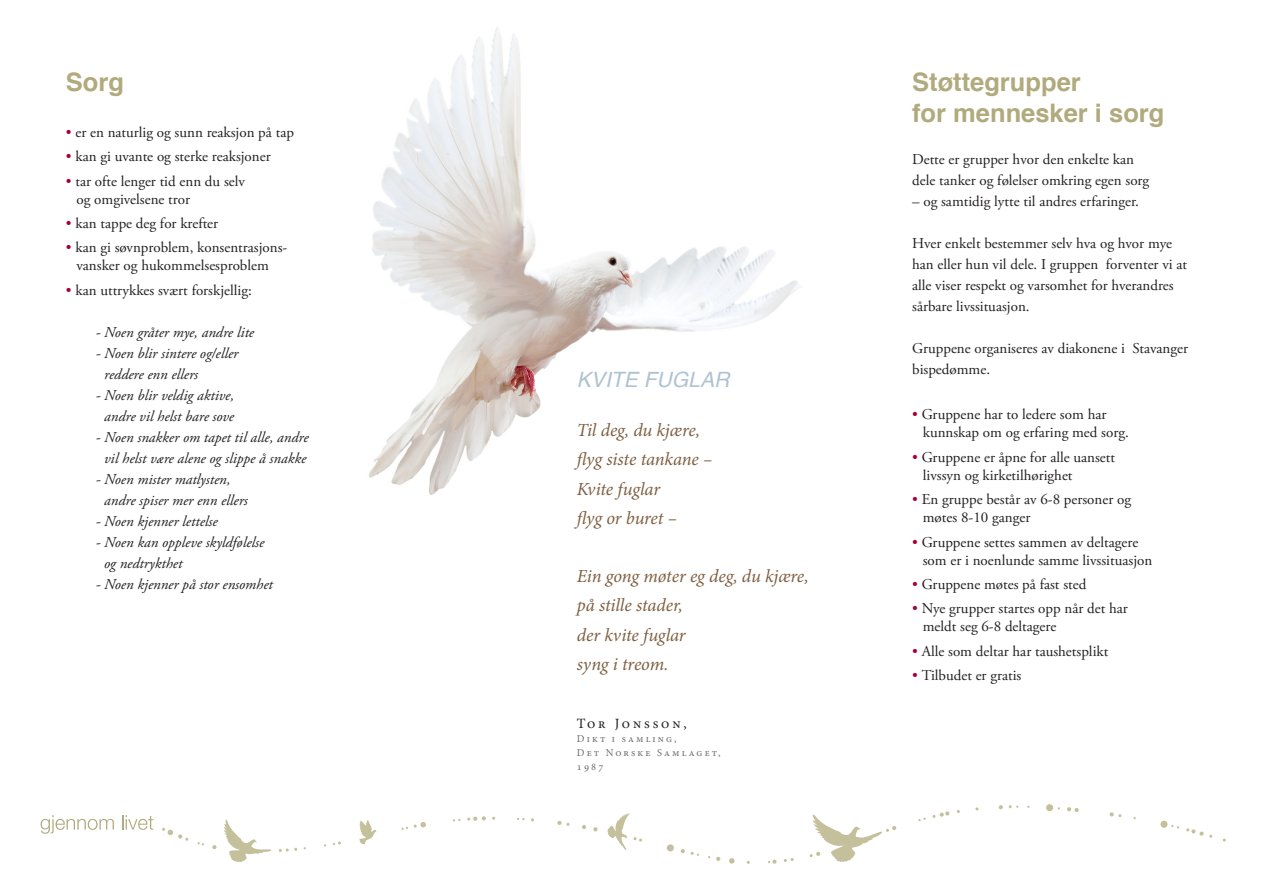
<style>
.page{position:relative;width:1263px;height:893px;background:#fff}
.page>*{position:absolute;margin:0;border:0;box-sizing:border-box;transform-origin:0 0}
.t1{font:700 25.5px "Helvetica";color:#b1aa7d}
.Tittel{font:italic 21.15px "Helvetica";color:#afc3d2}
.t2{font:italic 18.45px "Minion Pro";letter-spacing:-.01em;color:#7f5f41}
.Brød{font:15px/18px "Adobe Garamond Pro";color:#231f20}
.Brød-2{font:italic 15px/21px "Adobe Garamond Pro";color:#231f20}
.t3{font:14.1px "Minion Pro";letter-spacing:.195em;color:#231f20}
.t4{font:10.5px "Minion Pro";letter-spacing:.2em;color:#6c6d70}
.s1{color:#a50134}
</style>
<div class="page">
<img style="left:369px;top:27px;width:431px;height:468px">
<svg style="left:212px;top:845px;width:4px;height:4px"></svg>
<svg style="left:162px;top:828px;width:26px;height:13px"></svg>
<svg style="left:414px;top:822px;width:12px;height:6px"></svg>
<svg style="left:467px;top:816px;width:19px;height:5px"></svg>
<svg style="left:224px;top:819px;width:73px;height:44px"></svg>
<svg style="left:932px;top:811px;width:17px;height:7px"></svg>
<svg style="left:918px;top:817px;width:8px;height:4px"></svg>
<svg style="left:582px;top:825px;width:4px;height:4px"></svg>
<svg style="left:593px;top:827px;width:4px;height:4px"></svg>
<svg style="left:557px;top:821px;width:12px;height:5px"></svg>
<svg style="left:333px;top:841px;width:8px;height:4px"></svg>
<svg style="left:607px;top:813px;width:35px;height:37px"></svg>
<div style="left:667px;top:844px;width:7px;height:7px;background:#c5c09c;border-radius:50%"></div>
<svg style="left:681px;top:849px;width:4px;height:4px"></svg>
<svg style="left:716px;top:857px;width:4px;height:4px"></svg>
<svg style="left:691px;top:852px;width:8px;height:4px"></svg>
<svg style="left:729px;top:858px;width:6px;height:6px"></svg>
<svg style="left:809px;top:814px;width:87px;height:48px"></svg>
<svg style="left:784px;top:858px;width:10px;height:4px"></svg>
<svg style="left:768px;top:859px;width:9px;height:5px"></svg>
<svg style="left:359px;top:820px;width:18px;height:24px"></svg>
<svg style="left:975px;top:807px;width:4px;height:4px"></svg>
<svg style="left:1186px;top:828px;width:26px;height:10px"></svg>
<svg style="left:1160px;top:820px;width:19px;height:9px"></svg>
<svg style="left:1109px;top:812px;width:12px;height:5px"></svg>
<svg style="left:1067px;top:807px;width:12px;height:5px"></svg>
<svg style="left:998px;top:805px;width:20px;height:5px"></svg>
<svg style="left:1046px;top:804px;width:14px;height:8px"></svg>
<svg style="left:41px;top:815px;width:73px;height:19px"></svg>
<svg style="left:122px;top:815px;width:31px;height:15px"></svg>
<p class="t1" style="left:66px;top:62px;width:60px">Sorg</p>
<p class="Brød" style="left:66px;top:124px;width:230px"><span class="s1">•</span> er en naturlig og sunn reaksjon på tap</p>
<p class="Brød" style="left:66px;top:148px;width:206px"><span class="s1">•</span> kan gi uvante og sterke reaksjoner</p>
<p class="Brød" style="left:77px;top:172px;width:170px;text-indent:-11px"><span class="s1">•</span> tar ofte lenger tid enn du selv og omgivelsene tror</p>
<p class="Brød" style="left:66px;top:215px;width:154px"><span class="s1">•</span> kan tappe deg for krefter</p>
<p class="Brød" style="left:66px;top:239px;width:222px;text-align:center"><span class="s1">•</span> kan gi søvnproblem, konsentrasjons&shy;vansker og hukommelsesproblem</p>
<p class="Brød" style="left:66px;top:281px;width:187px"><span class="s1">•</span> kan uttrykkes svært forskjellig:</p>
<p class="Brød-2" style="left:96px;top:322px;width:160px">- Noen gråter mye, andre lite</p>
<p class="Brød-2" style="left:104px;top:343px;width:136px;text-indent:-9px">- Noen blir sintere og/eller reddere enn ellers</p>
<p class="Brød-2" style="left:96px;top:385px;width:140px;text-align:center">- Noen blir veldig aktive, andre vil helst bare sove</p>
<p class="Brød-2" style="left:96px;top:427px;width:214px;text-align:center">- Noen snakker om tapet til alle, andre vil helst være alene og slippe å snakke</p>
<p class="Brød-2" style="left:104px;top:469px;width:145px;text-indent:-9px">- Noen mister matlysten, andre spiser mer enn ellers</p>
<p class="Brød-2" style="left:96px;top:511px;width:124px">- Noen kjenner lettelse</p>
<p class="Brød-2" style="left:104px;top:532px;width:162px;text-indent:-9px">- Noen kan oppleve skyldfølelse og nedtrykthet</p>
<p class="Brød-2" style="left:96px;top:574px;width:179px">- Noen kjenner på stor ensomhet</p>
<p class="Tittel" style="left:577px;top:363px;width:154px">KVITE FUGLAR</p>
<p class="t2" style="left:577px;top:418px;width:125px">Til deg, du kjære,</p>
<p class="t2" style="left:577px;top:447px;width:137px">flyg siste tankane –</p>
<p class="t2" style="left:577px;top:476px;width:85px">Kvite fuglar</p>
<p class="t2" style="left:577px;top:505px;width:102px">flyg or buret –</p>
<p class="t2" style="left:577px;top:564px;width:233px">Ein gong møter eg deg, du kjære,</p>
<p class="t2" style="left:577px;top:593px;width:108px">på stille stader,</p>
<p class="t2" style="left:577px;top:622px;width:110px">der kvite fuglar</p>
<p class="t2" style="left:577px;top:651px;width:93px">syng i treom.</p>
<p class="t3" style="left:577px;top:714px;width:111px">Tor Jonsson,</p>
<p class="t4" style="left:577px;top:731px;width:101px">Dikt i samling,</p>
<p class="t4" style="left:577px;top:745px;width:145px">Det Norske Samlaget,</p>
<p class="t4" style="left:577px;top:760px;width:28px">1987</p>
<p class="t1" style="left:912px;top:62px;width:170px">Støttegrupper</p>
<p class="t1" style="left:912px;top:92px;width:254px">for mennesker i sorg</p>
<p class="Brød" style="left:912px;top:149px;width:239px;line-height:21px">Dette er grupper hvor den enkelte kan dele tanker og følelser omkring egen sorg</p>
<p class="Brød" style="left:912px;top:193px;width:228px">– og samtidig lytte til andres erfaringer.</p>
<p class="Brød" style="left:912px;top:233px;width:276px;line-height:21px">Hver enkelt bestemmer selv hva og hvor mye han eller hun vil dele. I gruppen forventer vi at alle viser respekt og varsomhet for hverandres sårbare livssituasjon.</p>
<p class="Brød" style="left:912px;top:338px;width:277px;line-height:21px">Gruppene organiseres av diakonene i Stavanger bispedømme.</p>
<p class="Brød" style="left:923px;top:406px;width:208px;text-indent:-11px"><span class="s1">•</span> Gruppene har to ledere som har kunnskap om og erfaring med sorg.</p>
<p class="Brød" style="left:923px;top:449px;width:194px;text-indent:-11px"><span class="s1">•</span> Gruppene er åpne for alle uansett livssyn og kirketilhørighet</p>
<p class="Brød" style="left:923px;top:491px;width:210px;text-indent:-11px"><span class="s1">•</span> En gruppe består av 6-8 personer og møtes 8-10 ganger</p>
<p class="Brød" style="left:923px;top:533px;width:231px;text-indent:-11px"><span class="s1">•</span> Gruppene settes sammen av deltagere som er i noenlunde samme livssituasjon</p>
<p class="Brød" style="left:912px;top:576px;width:176px"><span class="s1">•</span> Gruppene møtes på fast sted</p>
<p class="Brød" style="left:923px;top:600px;width:207px;text-indent:-11px"><span class="s1">•</span> Nye grupper startes opp når det har meldt seg 6-8 deltagere</p>
<p class="Brød" style="left:912px;top:642px;width:198px"><span class="s1">•</span> Alle som deltar har taushetsplikt</p>
<p class="Brød" style="left:912px;top:667px;width:111px"><span class="s1">•</span> Tilbudet er gratis</p>
</div>
